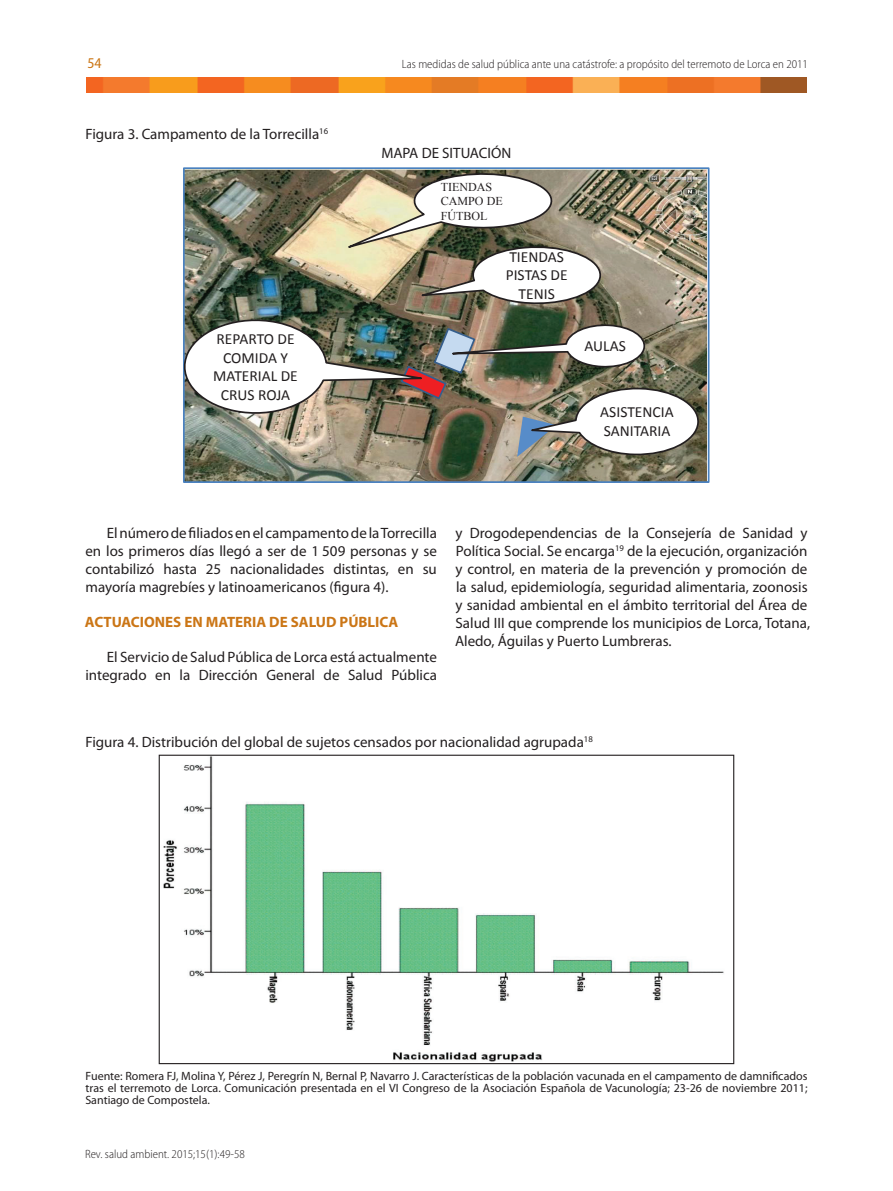
<style>
.page{position:relative;width:893px;height:1191px;background:#fff}
.page>*{position:absolute;margin:0;border:0;box-sizing:border-box;transform-origin:0 0}
.t1{font:15.45px/18.6px "Calibri";color:#231f20;text-align:center}
.t2{font:15px/18px "Myriad Pro";color:#231f20;text-align:justify}
.t3{font:700 15px "Myriad Pro";color:#cb7616}
.t4{font:semi-condensed 15px "Myriad Pro";color:#cb7616}
.t5{font:12px/12px "Myriad Pro";color:#231f20;text-align:justify}
.t6{font:300 semi-condensed 12px "Myriad Pro";color:#231f20}
.t7{font:12px/14.4px "Times New Roman";color:#231f20}
</style>
<div class="page">
<img style="left:86px;top:77px;width:721px;height:15px">
<img style="left:186px;top:170px;width:520px;height:310px">
<div style="left:183px;top:167px;width:526px;height:316px;border:2px solid #4a81bf"></div>
<svg style="left:347px;top:168px;width:261px;height:139px"></svg>
<img style="left:183px;top:315px;width:516px;height:142px">
<svg style="left:163px;top:756px;width:561px;height:306px"></svg>
<p class="t4" style="left:87px;top:54px;width:16px">54</p>
<p class="t6" style="left:402px;top:57px;width:407px">Las medidas de salud pública ante una catástrofe: a propósito del terremoto de Lorca en 2011</p>
<p class="t2" style="left:85px;top:125px;width:244px">Figura 3. Campamento de la Torrecilla<sup>16</sup></p>
<p class="t1" style="left:213px;top:329px;width:86px">REPARTO DE<br>COMIDA Y<br>MATERIAL DE<br>CRUS ROJA</p>
<p class="t2" style="left:381px;top:144px;width:131px">MAPA DE SITUACIÓN</p>
<p class="t7" style="left:441px;top:179px;width:64px">TIENDAS<br>CAMPO DE<br>FÚTBOL</p>
<p class="t1" style="left:506px;top:247px;width:64px">TIENDAS<br>PISTAS DE<br>TENIS</p>
<p class="t1" style="left:585px;top:337px;width:43px">AULAS</p>
<p class="t1" style="left:600px;top:403px;width:75px;text-align:left">ASISTENCIA<br>SANITARIA</p>
<p class="t2" style="left:85px;top:524px;width:353px;text-indent:21px">El número de filiados en el campamento de la Torrecilla en los primeros días llegó a ser de 1 509 personas y se contabilizó hasta 25 nacionalidades distintas, en su mayoría magrebíes y latinoamericanos (figura 4).</p>
<p class="t3" style="left:85px;top:612px;width:315px">ACTUACIONES EN MATERIA DE SALUD PÚBLICA</p>
<p class="t2" style="left:85px;top:648px;width:353px;text-align:right">El Servicio de Salud Pública de Lorca está actualmente integrado en la Dirección General de Salud Pública</p>
<p class="t2" style="left:455px;top:524px;width:357px;text-align:left">y Drogodependencias de la Consejería de Sanidad y Política Social. Se encarga<sup>19</sup> de la ejecución, organización y control, en materia de la prevención y promoción de la salud, epidemiología, seguridad alimentaria, zoonosis y sanidad ambiental en el ámbito territorial del Área de Salud III que comprende los municipios de Lorca, Totana, Aledo, Águilas y Puerto Lumbreras.</p>
<p class="t2" style="left:85px;top:733px;width:509px">Figura 4. Distribución del global de sujetos censados por nacionalidad agrupada<sup>18</sup></p>
<p class="t5" style="left:85px;top:1070px;width:724px">Fuente: Romera FJ, Molina Y, Pérez J, Peregrín N, Bernal P, Navarro J. Características de la población vacunada en el campamento de damnificados tras el terremoto de Lorca. Comunicación presentada en el VI Congreso de la Asociación Española de Vacunología; 23-26 de noviembre 2011; Santiago de Compostela.</p>
<p class="t6" style="left:85px;top:1146px;width:161px">Rev. salud ambient. 2015;15(1):49-58</p>
</div>
